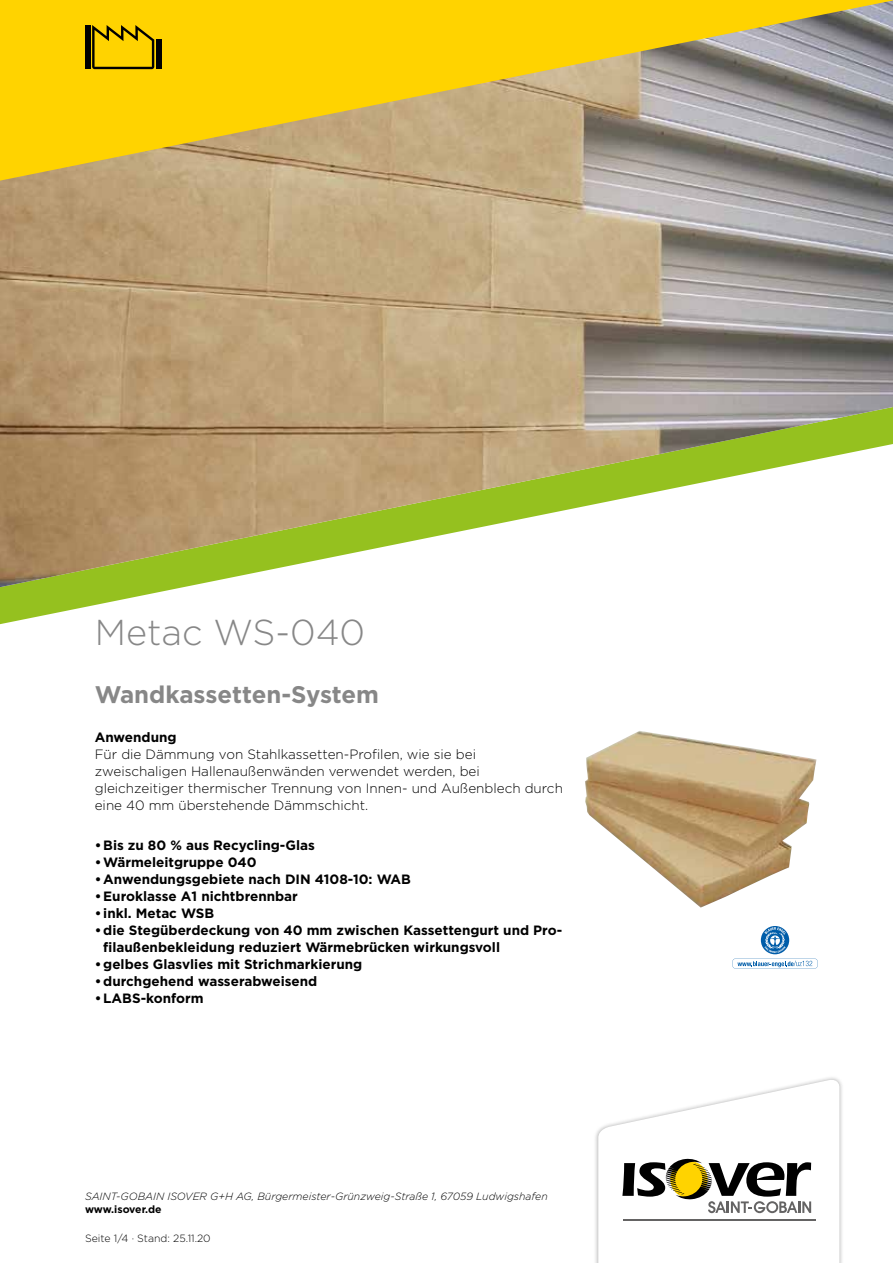
<style>
.page{position:relative;width:893px;height:1263px;background:#fff}
.page>*{position:absolute;margin:0;border:0;box-sizing:border-box;transform-origin:0 0}
.t1{font:300 36px "Gotham";color:#878787}
.t2{font:700 24px "Gotham";color:#878787}
.t3{font:700 13.5px/17px "Gotham";color:#000}
.t4{font:300 13.5px/17px "Gotham";color:#000}
.t5{font:italic 300 10.5px "Gotham";color:#000}
.t6{font:300 10.5px "Gotham";color:#000}
.t7{font:700 10.5px "Gotham";letter-spacing:-.005em;color:#000}
</style>
<div class="page">
<svg style="left:0;top:587px;width:184px;height:37px"></svg>
<img style="left:0;top:181px;width:893px;height:406px">
<img style="left:585px;top:731px;width:231px;height:176px">
<svg style="left:0;top:0;width:893px;height:181px;background:#d4b847"></svg>
<svg style="left:92px;top:25px;width:62px;height:44px;background:#cba800"></svg>
<div style="left:85px;top:25px;width:6px;height:44px;background:#000"></div>
<div style="left:156px;top:40px;width:5px;height:29px;background:#000"></div>
<svg style="left:732px;top:926px;width:85px;height:42px"></svg>
<div style="left:594px;top:1075px;width:250px;height:188px;background:#000;opacity:.3"></div>
<svg style="left:598px;top:1078px;width:241px;height:185px"></svg>
<h1 class="t1" style="left:95px;top:609px;width:272px">Metac WS-040</h1>
<h2 class="t2" style="left:95px;top:678px;width:286px">Wandkassetten-System</h2>
<p class="t3" style="left:95px;top:728px;width:83px">Anwendung</p>
<p class="t4" style="left:95px;top:745px;width:470px">Für die Dämmung von Stahlkassetten-Profilen, wie sie bei zweischaligen Hallenaußenwänden verwendet werden, bei gleichzeitiger thermischer Trennung von Innen- und Außenblech durch eine 40 mm überstehende Dämmschicht.</p>
<p class="t3" style="left:95px;top:836px;width:222px">•Bis zu 80 % aus Recycling-Glas</p>
<p class="t3" style="left:95px;top:853px;width:163px">•Wärmeleitgruppe 040</p>
<p class="t3" style="left:95px;top:870px;width:318px">•Anwendungsgebiete nach DIN 4108-10: WAB</p>
<p class="t3" style="left:95px;top:887px;width:205px">•Euroklasse A1 nichtbrennbar</p>
<p class="t3" style="left:95px;top:904px;width:121px">• inkl. Metac WSB</p>
<p class="t3" style="left:103px;top:921px;width:460px;text-indent:-9px">•die Stegüberdeckung von 40 mm zwischen Kassettengurt und Pro&shy;filaußenbekleidung reduziert Wärmebrücken wirkungsvoll</p>
<p class="t3" style="left:95px;top:955px;width:269px">•gelbes Glasvlies mit Strichmarkierung</p>
<p class="t3" style="left:95px;top:972px;width:224px">•durchgehend wasserabweisend</p>
<p class="t3" style="left:95px;top:989px;width:110px">•LABS-konform</p>
<p class="t5" style="left:85px;top:1189px;width:464px">SAINT-GOBAIN ISOVER G+H AG, Bürgermeister-Grünzweig-Straße 1, 67059 Ludwigshafen</p>
<p class="t7" style="left:85px;top:1202px;width:78px">www.isover.de</p>
<p class="t6" style="left:85px;top:1231px;width:127px">Seite 1/4 · Stand: 25.11.20</p>
</div>
